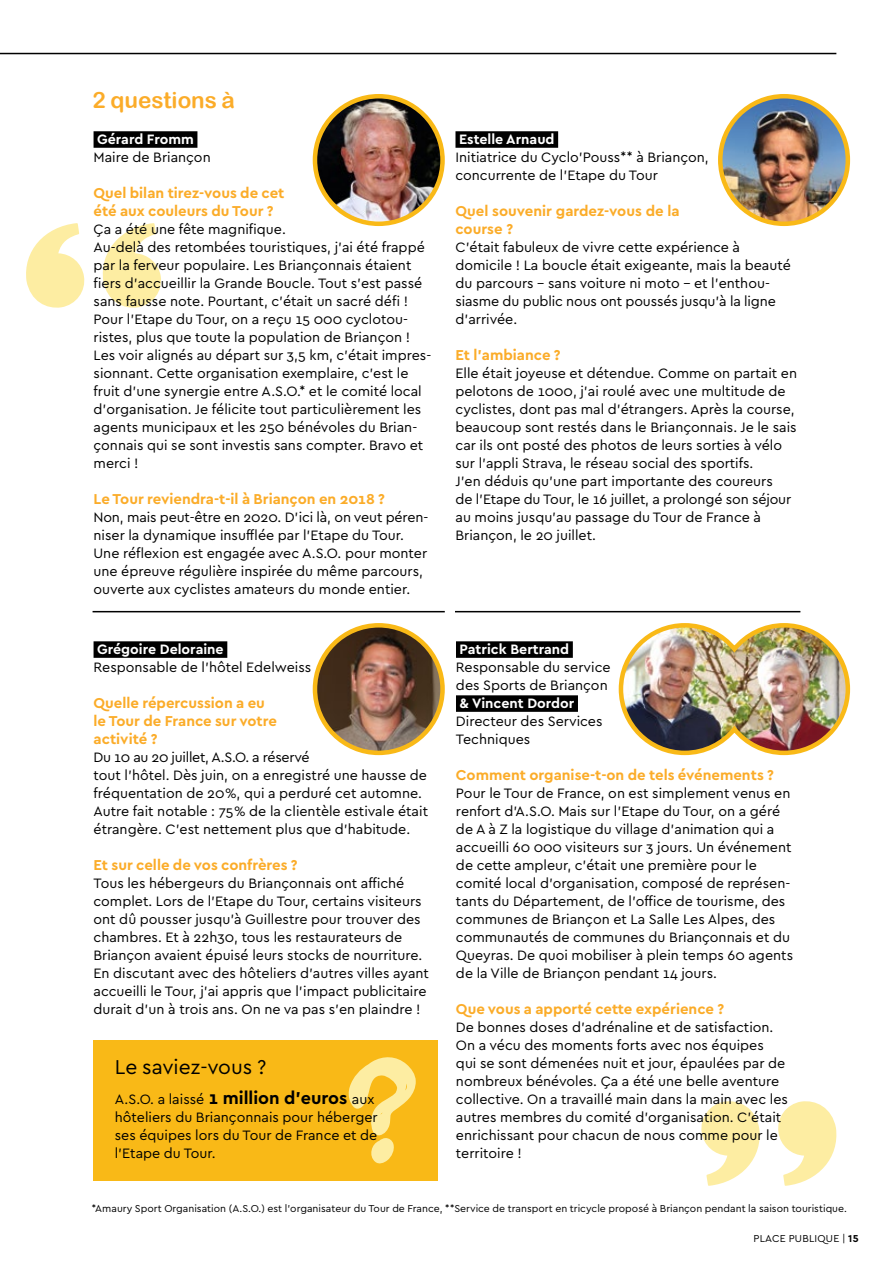
<style>
.page{position:relative;width:893px;height:1263px;background:#fff}
.page>*{position:absolute;margin:0;border:0;box-sizing:border-box;transform-origin:0 0}
.t1{font:22.5px "Arial Rounded MT Bold";color:#fbac29}
.t2{font:21px "Cera";color:#000}
.t3{font:700 15px/18px "Cera";color:#fbac29}
.t4{font:14.25px/18px "Cera";color:#000}
.t5{font:700 14.25px "Cera";color:#fff}
.t6{font:10.5px "Cera";color:#000}
.t7{font:10.5px "Cera";letter-spacing:.02em;color:#000}
.s1{font-weight:700;font-size:18px}
.s2{font-weight:700}
</style>
<div class="page">
<hr style="left:0;top:0;width:1px;height:1263px;background:#f9b917">
<svg style="left:26px;top:223px;width:135px;height:85px"></svg>
<svg style="left:701px;top:1101px;width:136px;height:85px"></svg>
<div style="left:94px;top:1040px;width:344px;height:141px;background:#f9b917"></div>
<hr style="left:0;top:53px;width:836px;height:1px;background:#000">
<div style="left:94px;top:131px;width:103px;height:17px;background:#000"></div>
<div style="left:455px;top:131px;width:103px;height:17px;background:#000"></div>
<div style="left:94px;top:641px;width:133px;height:17px;background:#000"></div>
<div style="left:456px;top:641px;width:117px;height:17px;background:#000"></div>
<div style="left:456px;top:695px;width:122px;height:17px;background:#000"></div>
<svg style="left:348px;top:1057px;width:68px;height:107px"></svg>
<img style="left:315px;top:96px;width:128px;height:128px;border-radius:63px">
<div style="left:313px;top:94px;width:132px;height:132px;border:4px solid #f9b917;border-radius:50%"></div>
<img style="left:720px;top:96px;width:128px;height:128px;border-radius:64px">
<div style="left:718px;top:94px;width:132px;height:132px;border:4px solid #f9b917;border-radius:50%"></div>
<hr style="left:93px;top:611px;width:352px;height:1px;background:#000">
<hr style="left:455px;top:611px;width:345px;height:1px;background:#000">
<img style="left:315px;top:625px;width:128px;height:128px;border-radius:64px">
<div style="left:313px;top:623px;width:132px;height:132px;border:4px solid #f9b917;border-radius:50%"></div>
<img style="left:618px;top:623px;width:233px;height:133px">
<h1 class="t1" style="left:93px;top:87px;width:144px">2 questions à</h1>
<p class="t5" style="left:97px;top:130px;width:98px">Gérard Fromm</p>
<p class="t4" style="left:94px;top:148px;width:119px">Maire de Briançon</p>
<p class="t3" style="left:94px;top:183px;width:192px">Quel bilan tirez-vous de cet été aux couleurs du Tour ?</p>
<p class="t4" style="left:94px;top:220px;width:339px">Ça a été une fête magnifique.<br>Au-delà des retombées touristiques, j’ai été frappé par la ferveur populaire. Les Briançonnais étaient fiers d’accueillir la Grande Boucle. Tout s’est passé sans fausse note. Pourtant, c’était un sacré défi !<br>Pour l’Etape du Tour, on a reçu 15 000 cyclotou&shy;ristes, plus que toute la population de Briançon !<br>Les voir alignés au départ sur 3,5 km, c’était impres&shy;sionnant. Cette organisation exemplaire, c’est le fruit d’une synergie entre A.S.O.* et le comité local d’organisation. Je félicite tout particulièrement les agents municipaux et les 250 bénévoles du Brian&shy;çonnais qui se sont investis sans compter. Bravo et merci !</p>
<p class="t3" style="left:94px;top:489px;width:293px">Le Tour reviendra-t-il à Briançon en 2018 ?</p>
<p class="t4" style="left:94px;top:508px;width:336px">Non, mais peut-être en 2020. D’ici là, on veut péren&shy;niser la dynamique insufflée par l’Etape du Tour.<br>Une réflexion est engagée avec A.S.O. pour monter une épreuve régulière inspirée du même parcours, ouverte aux cyclistes amateurs du monde entier.</p>
<p class="t5" style="left:97px;top:640px;width:128px">Grégoire Deloraine</p>
<p class="t4" style="left:94px;top:658px;width:219px">Responsable de l’hôtel Edelweiss</p>
<p class="t3" style="left:94px;top:693px;width:185px">Quelle répercussion a eu le Tour de France sur votre activité ?</p>
<p class="t4" style="left:94px;top:748px;width:336px">Du 10 au 20 juillet, A.S.O. a réservé<br>tout l’hôtel. Dès juin, on a enregistré une hausse de fréquentation de 20%, qui a perduré cet automne.<br>Autre fait notable : 75% de la clientèle estivale était étrangère. C’est nettement plus que d’habitude.</p>
<p class="t3" style="left:94px;top:855px;width:206px">Et sur celle de vos confrères ?</p>
<p class="t4" style="left:94px;top:874px;width:337px">Tous les hébergeurs du Briançonnais ont affiché complet. Lors de l’Etape du Tour, certains visiteurs ont dû pousser jusqu’à Guillestre pour trouver des chambres. Et à 22h30, tous les restaurateurs de Briançon avaient épuisé leurs stocks de nourriture.<br>En discutant avec des hôteliers d’autres villes ayant accueilli le Tour, j’ai appris que l’impact publicitaire durait d’un à trois ans. On ne va pas s’en plaindre !</p>
<h2 class="t2" style="left:115px;top:1053px;width:153px">Le saviez-vous ?</h2>
<p class="t4" style="left:115px;top:1090px;width:264px">A.S.O. a laissé <span class="s1">1 million d’euros</span> aux hôteliers du Briançonnais pour héberger ses équipes lors du Tour de France et de l’Etape du Tour.</p>
<p class="t5" style="left:459px;top:130px;width:97px">Estelle Arnaud</p>
<p class="t4" style="left:455px;top:148px;width:255px">Initiatrice du Cyclo’Pouss** à Briançon, concurrente de l’Etape du Tour</p>
<p class="t3" style="left:455px;top:201px;width:226px">Quel souvenir gardez-vous de la course ?</p>
<p class="t4" style="left:455px;top:238px;width:337px">C’était fabuleux de vivre cette expérience à domicile ! La boucle était exigeante, mais la beauté du parcours – sans voiture ni moto – et l’enthou&shy;siasme du public nous ont poussés jusqu’à la ligne d’arrivée.</p>
<p class="t3" style="left:455px;top:345px;width:107px">Et l’ambiance ?</p>
<p class="t4" style="left:455px;top:364px;width:343px">Elle était joyeuse et détendue. Comme on partait en pelotons de 1000, j’ai roulé avec une multitude de cyclistes, dont pas mal d’étrangers. Après la course, beaucoup sont restés dans le Briançonnais. Je le sais car ils ont posté des photos de leurs sorties à vélo sur l’appli Strava, le réseau social des sportifs.<br>J’en déduis qu’une part importante des coureurs<br>de l’Etape du Tour, le 16 juillet, a prolongé son séjour au moins jusqu’au passage du Tour de France à Briançon, le 20 juillet.</p>
<p class="t5" style="left:460px;top:640px;width:111px">Patrick Bertrand</p>
<p class="t4" style="left:456px;top:658px;width:156px">Responsable du service des Sports de Briançon</p>
<p class="t5" style="left:460px;top:694px;width:116px">&amp; Vincent Dordor</p>
<p class="t4" style="left:456px;top:712px;width:148px">Directeur des Services<br>Techniques</p>
<p class="t3" style="left:456px;top:765px;width:319px">Comment organise-t-on de tels événements ?</p>
<p class="t4" style="left:456px;top:784px;width:339px">Pour le Tour de France, on est simplement venus en renfort d’A.S.O. Mais sur l’Etape du Tour, on a géré de A à Z la logistique du village d’animation qui a accueilli 60 000 visiteurs sur 3 jours. Un événement de cette ampleur, c’était une première pour le comité local d’organisation, composé de représen&shy;tants du Département, de l’office de tourisme, des communes de Briançon et La Salle Les Alpes, des communautés de communes du Briançonnais et du Queyras. De quoi mobiliser à plein temps 60 agents de la Ville de Briançon pendant 14 jours.</p>
<p class="t3" style="left:456px;top:999px;width:270px">Que vous a apporté cette expérience ?</p>
<p class="t4" style="left:456px;top:1018px;width:333px">De bonnes doses d’adrénaline et de satisfaction.<br>On a vécu des moments forts avec nos équipes<br>qui se sont démenées nuit et jour, épaulées par de nombreux bénévoles. Ça a été une belle aventure collective. On a travaillé main dans la main avec les autres membres du comité d’organisation. C’était enrichissant pour chacun de nous comme pour le territoire !</p>
<p class="t6" style="left:92px;top:1202px;width:757px">*Amaury Sport Organisation (A.S.O.) est l’organisateur du Tour de France, **Service de transport en tricycle proposé à Briançon pendant la saison touristique.</p>
<p class="t7" style="left:753px;top:1232px;width:107px">PLACE PUBLIQUE | <span class="s2">15</span></p>
</div>
